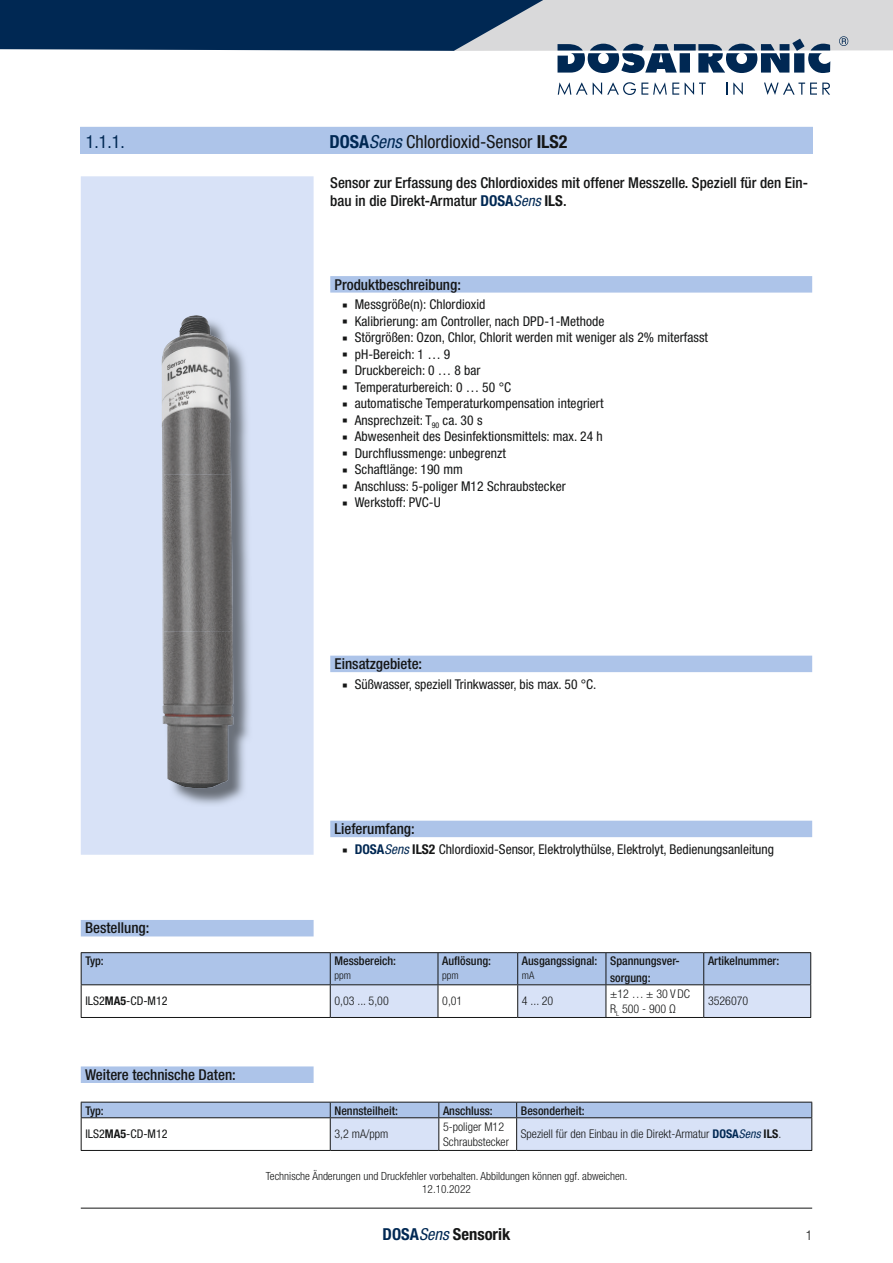
<style>
.page{position:relative;width:893px;height:1263px;background:#fff}
.page>*{position:absolute;margin:0;border:0;box-sizing:border-box;transform-origin:0 0}
.t1{font:condensed 18px "Helvetica Neue LT Pro";color:#151616}
.t2{font:condensed 18px "Helvetica Neue LT Pro";color:#002853}
.t3{font:700 condensed 16.5px "Helvetica Neue LT Pro";color:#151616}
.t4{font:500 condensed 15px/18px "Helvetica Neue LT Pro";color:#151616}
.t5{font:condensed 13.5px "Helvetica Neue LT Pro";letter-spacing:.005em;color:#151616}
.t6{font:300 condensed 13.5px "Helvetica Neue LT Pro";color:#151616}
.t7{font:300 condensed 12px/14.4px "Helvetica Neue LT Pro";color:#151616}
.t8{font:500 condensed 12px/16.5px "Helvetica Neue LT Pro";color:#151616}
.t9{font:condensed 12px "Helvetica Neue LT Pro";color:#151616}
.t10{font:300 condensed 11.25px/13.5px "Helvetica Neue LT Pro";color:#151616;text-align:center}
.t11{font:300 condensed 10.5px "Helvetica Neue LT Pro";color:#151616}
.s1{font-weight:700;color:#002853}
.s2{font-style:italic;color:#002853}
.s3{font-weight:700}
.s4{font-weight:400;font-style:italic;color:#002853}
.s5{color:#002853}
</style>
<div class="page">
<hr style="left:81px;top:1208px;width:731px;height:1px;background:#151616">
<svg style="left:558px;top:82px;width:121px;height:13px"></svg>
<svg style="left:685px;top:83px;width:21px;height:12px"></svg>
<svg style="left:726px;top:83px;width:1px;height:12px"></svg>
<svg style="left:733px;top:83px;width:10px;height:12px"></svg>
<svg style="left:764px;top:83px;width:66px;height:12px"></svg>
<svg style="left:0;top:0;width:893px;height:73px"></svg>
<div style="left:82px;top:177px;width:231px;height:677px;background:#d8e2f7"></div>
<div style="left:81px;top:176px;width:233px;height:679px;border:2px solid #d8e2f7"></div>
<img style="left:173px;top:344px;width:77px;height:461px">
<img style="left:187px;top:315px;width:18px;height:3px">
<img style="left:162px;top:350px;width:2px;height:374px">
<img style="left:164px;top:318px;width:67px;height:156px">
<img style="left:164px;top:474px;width:69px;height:314px">
<div style="left:80px;top:127px;width:733px;height:27px;background:#adc4e9"></div>
<div style="left:81px;top:920px;width:233px;height:16px;background:#adc4e9"></div>
<svg style="left:82px;top:953px;width:728px;height:64px"></svg>
<hr style="left:438px;top:953px;width:1px;height:31px;background:#151616">
<hr style="left:517px;top:953px;width:1px;height:31px;background:#151616">
<hr style="left:606px;top:953px;width:1px;height:31px;background:#151616">
<hr style="left:703px;top:953px;width:1px;height:31px;background:#151616">
<hr style="left:81px;top:1017px;width:249px;height:1px;background:#151616">
<hr style="left:330px;top:1017px;width:108px;height:1px;background:#151616">
<hr style="left:438px;top:1017px;width:80px;height:1px;background:#151616">
<hr style="left:606px;top:1017px;width:98px;height:1px;background:#151616">
<hr style="left:81px;top:952px;width:249px;height:1px;background:#151616">
<hr style="left:81px;top:953px;width:1px;height:31px;background:#151616">
<hr style="left:81px;top:984px;width:249px;height:1px;background:#151616">
<hr style="left:330px;top:952px;width:108px;height:1px;background:#151616">
<hr style="left:330px;top:953px;width:1px;height:31px;background:#151616">
<hr style="left:438px;top:952px;width:80px;height:1px;background:#151616">
<hr style="left:518px;top:952px;width:88px;height:1px;background:#151616">
<hr style="left:606px;top:952px;width:98px;height:1px;background:#151616">
<hr style="left:704px;top:952px;width:107px;height:1px;background:#151616">
<hr style="left:810px;top:953px;width:1px;height:31px;background:#151616">
<hr style="left:330px;top:984px;width:108px;height:1px;background:#151616">
<hr style="left:438px;top:984px;width:80px;height:1px;background:#151616">
<hr style="left:518px;top:984px;width:88px;height:1px;background:#151616">
<hr style="left:606px;top:984px;width:98px;height:1px;background:#151616">
<hr style="left:438px;top:985px;width:1px;height:32px;background:#151616">
<hr style="left:330px;top:985px;width:1px;height:32px;background:#151616">
<hr style="left:704px;top:984px;width:107px;height:1px;background:#151616">
<hr style="left:81px;top:985px;width:1px;height:32px;background:#151616">
<hr style="left:517px;top:985px;width:1px;height:32px;background:#151616">
<hr style="left:606px;top:985px;width:1px;height:32px;background:#151616">
<hr style="left:518px;top:1017px;width:88px;height:1px;background:#151616">
<hr style="left:703px;top:985px;width:1px;height:32px;background:#151616">
<hr style="left:810px;top:985px;width:1px;height:32px;background:#151616">
<hr style="left:704px;top:1017px;width:107px;height:1px;background:#151616">
<div style="left:330px;top:276px;width:482px;height:17px;background:#adc4e9"></div>
<div style="left:330px;top:656px;width:482px;height:16px;background:#adc4e9"></div>
<div style="left:330px;top:821px;width:482px;height:16px;background:#adc4e9"></div>
<div style="left:81px;top:1066px;width:233px;height:17px;background:#adc4e9"></div>
<hr style="left:81px;top:1150px;width:249px;height:1px;background:#151616">
<hr style="left:439px;top:1150px;width:78px;height:1px;background:#151616">
<svg style="left:81px;top:1102px;width:731px;height:48px"></svg>
<hr style="left:81px;top:1117px;width:249px;height:1px;background:#151616">
<hr style="left:330px;top:1117px;width:109px;height:1px;background:#151616">
<hr style="left:439px;top:1117px;width:78px;height:1px;background:#151616">
<hr style="left:517px;top:1117px;width:295px;height:1px;background:#151616">
<hr style="left:81px;top:1118px;width:1px;height:32px;background:#151616">
<hr style="left:330px;top:1118px;width:1px;height:32px;background:#151616">
<hr style="left:438px;top:1118px;width:1px;height:32px;background:#151616">
<hr style="left:330px;top:1150px;width:109px;height:1px;background:#151616">
<hr style="left:516px;top:1118px;width:1px;height:32px;background:#151616">
<hr style="left:811px;top:1118px;width:1px;height:32px;background:#151616">
<hr style="left:517px;top:1150px;width:295px;height:1px;background:#151616">
<h1 class="t2" style="left:86px;top:131px;width:40px">1.1.1.</h1>
<h1 class="t1" style="left:329px;top:131px;width:240px"><span class="s1">DOSA</span><span class="s2">Sens</span> Chlordioxid-Sensor <span class="s3">ILS2</span></h1>
<p class="t4" style="left:330px;top:173px;width:479px">Sensor zur Erfassung des Chlordioxides mit offener Messzelle. Speziell für den Ein&shy;bau in die Direkt-Armatur <span class="s1">DOSA</span><span class="s4">Sens</span> <span class="s3">ILS</span>.</p>
<p class="t4" style="left:334px;top:275px;width:128px">Produktbeschreibung:</p>
<p class="t5" style="left:342px;top:296px;width:145px">■ Messgröße(n): Chlordioxid</p>
<p class="t5" style="left:342px;top:313px;width:264px">■ Kalibrierung: am Controller, nach DPD-1-Methode</p>
<p class="t5" style="left:342px;top:329px;width:367px">■ Störgrößen: Ozon, Chlor, Chlorit werden mit weniger als 2% miterfasst</p>
<p class="t5" style="left:342px;top:346px;width:109px">■ pH-Bereich: 1 … 9</p>
<p class="t5" style="left:342px;top:362px;width:140px">■ Druckbereich: 0 … 8 bar</p>
<p class="t5" style="left:342px;top:379px;width:170px">■ Temperaturbereich: 0 … 50 °C</p>
<p class="t5" style="left:342px;top:395px;width:263px">■ automatische Temperaturkompensation integriert</p>
<p class="t5" style="left:342px;top:412px;width:142px">■ Ansprechzeit: T<sub>90</sub> ca. 30 s</p>
<p class="t5" style="left:342px;top:428px;width:262px">■ Abwesenheit des Desinfektionsmittels: max. 24 h</p>
<p class="t5" style="left:342px;top:445px;width:165px">■ Durchflussmenge: unbegrenzt</p>
<p class="t5" style="left:342px;top:461px;width:122px">■ Schaftlänge: 190 mm</p>
<p class="t5" style="left:342px;top:478px;width:225px">■ Anschluss: 5-poliger M12 Schraubstecker</p>
<p class="t5" style="left:342px;top:494px;width:100px">■ Werkstoff: PVC-U</p>
<p class="t4" style="left:334px;top:655px;width:89px">Einsatzgebiete:</p>
<p class="t5" style="left:342px;top:676px;width:256px">■ Süßwasser, speziell Trinkwasser, bis max. 50 °C.</p>
<p class="t4" style="left:334px;top:820px;width:82px">Lieferumfang:</p>
<p class="t5" style="left:342px;top:841px;width:433px">■ <span class="s1">DOSA</span><span class="s2">Sens</span> <span class="s3">ILS2</span> Chlordioxid-Sensor, Elektrolythülse, Elektrolyt, Bedienungsanleitung</p>
<p class="t4" style="left:85px;top:919px;width:66px">Bestellung:</p>
<p class="t8" style="left:85px;top:952px;width:20px">Typ:</p>
<p class="t8" style="left:334px;top:952px;width:63px">Messbereich:</p>
<p class="t11" style="left:334px;top:969px;width:18px">ppm</p>
<p class="t8" style="left:442px;top:952px;width:50px">Auflösung:</p>
<p class="t11" style="left:442px;top:969px;width:18px">ppm</p>
<p class="t8" style="left:522px;top:952px;width:77px">Ausgangssignal:</p>
<p class="t11" style="left:522px;top:969px;width:14px">mA</p>
<p class="t8" style="left:610px;top:952px;width:71px">Spannungsver&shy;sorgung:</p>
<p class="t8" style="left:708px;top:952px;width:73px">Artikelnummer:</p>
<p class="t9" style="left:85px;top:994px;width:84px">ILS2<span class="s3">MA5</span>-CD-M12</p>
<p class="t7" style="left:334px;top:994px;width:56px">0,03 ... 5,00</p>
<p class="t7" style="left:442px;top:994px;width:22px">0,01</p>
<p class="t7" style="left:522px;top:994px;width:33px">4 ... 20</p>
<p class="t7" style="left:610px;top:987px;width:81px">±12 … ± 30 V DC<br>R<sub>L</sub> 500 - 900 Ω</p>
<p class="t7" style="left:708px;top:994px;width:42px">3526070</p>
<p class="t4" style="left:85px;top:1065px;width:152px">Weitere technische Daten:</p>
<p class="t8" style="left:85px;top:1102px;width:20px">Typ:</p>
<p class="t8" style="left:334px;top:1102px;width:65px">Nennsteilheit:</p>
<p class="t8" style="left:443px;top:1102px;width:51px">Anschluss:</p>
<p class="t8" style="left:521px;top:1102px;width:65px">Besonderheit:</p>
<p class="t9" style="left:85px;top:1127px;width:84px">ILS2<span class="s3">MA5</span>-CD-M12</p>
<p class="t7" style="left:334px;top:1127px;width:55px">3,2 mA/ppm</p>
<p class="t7" style="left:443px;top:1119px;width:67px">5-poliger M12<br>Schraubstecker</p>
<p class="t7" style="left:521px;top:1127px;width:262px">Speziell für den Einbau in die Direkt-Armatur <span class="s1">DOSA</span><span class="s4">Sens</span> <span class="s3">ILS</span>.</p>
<p class="t10" style="left:266px;top:1169px;width:363px">Technische Änderungen und Druckfehler vorbehalten. Abbildungen können ggf. abweichen.<br>12.10.2022</p>
<p class="t3" style="left:383px;top:1224px;width:129px"><span class="s5">DOSA</span><span class="s4">Sens</span> Sensorik</p>
<p class="t6" style="left:806px;top:1227px;width:8px">1</p>
</div>
